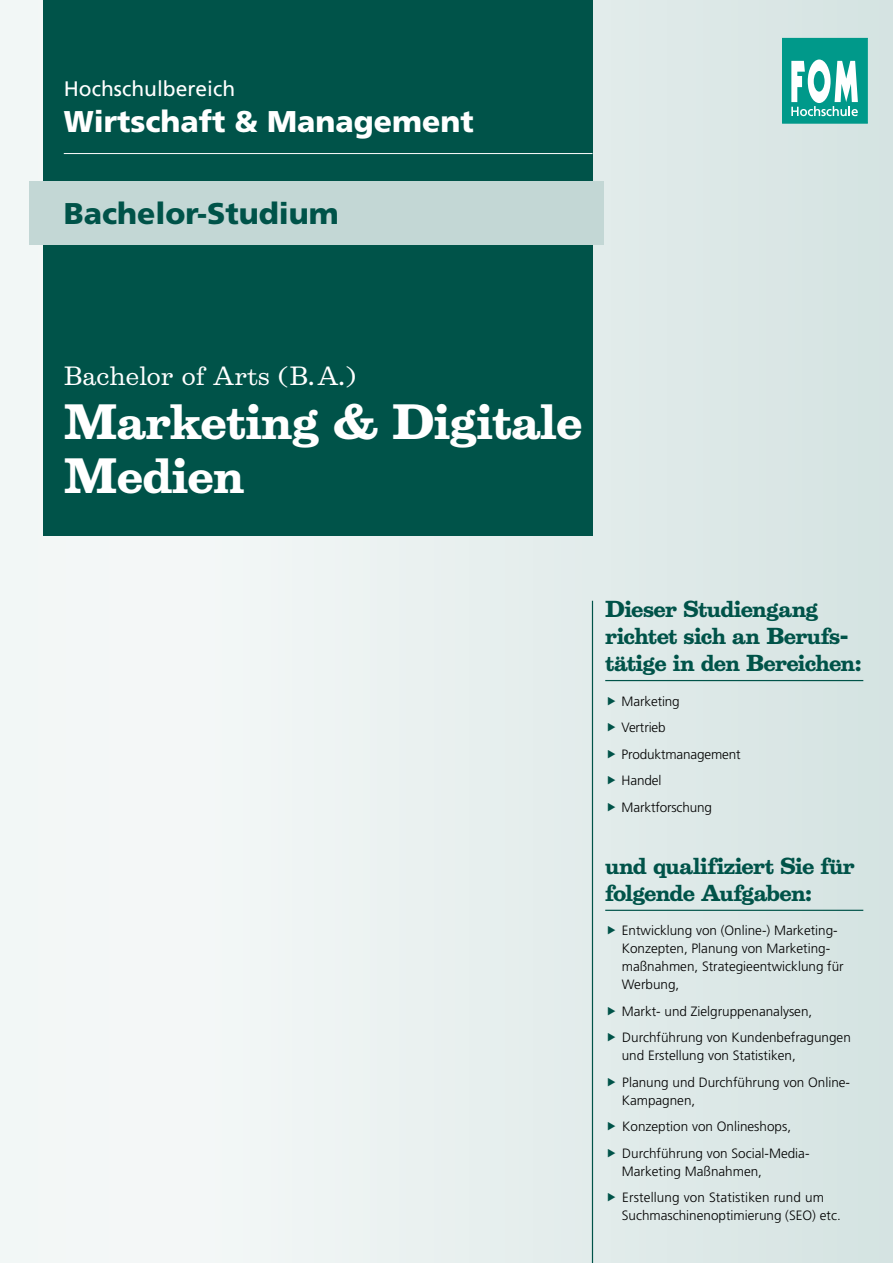
<style>
.page{position:relative;width:893px;height:1263px;background:#fff}
.page>*{position:absolute;margin:0;border:0;box-sizing:border-box;transform-origin:0 0}
.t1{font:700 45px/54px "Belizio";letter-spacing:-.02em;color:#fff}
.t2{font:900 30px "Frutiger LT Std";color:#fff}
.t3{font:900 30px "Frutiger LT Std";color:#005349}
.t4{font:24px "Belizio";color:#fff}
.t5{font:700 21px/27px "Belizio";letter-spacing:-.035em;color:#005349}
.t6{font:21px "Frutiger LT Std";color:#fff}
.t7{font:300 13.5px/26.5px "Frutiger LT Std";color:#000}
</style>
<div class="page">
<div style="left:0;top:0;width:893px;height:1263px;background:linear-gradient(to right,#f9fbfa,#d5e3e2)"></div>
<div style="left:782px;top:38px;width:85px;height:85px;background:#00998a"></div>
<svg style="left:791px;top:60px;width:67px;height:56px"></svg>
<hr style="left:592px;top:601px;width:1px;height:662px;background:#005349">
<hr style="left:605px;top:680px;width:258px;height:1px;background:#005349">
<hr style="left:605px;top:910px;width:258px;height:1px;background:#005349">
<div style="left:43px;top:0;width:549px;height:536px;background:#005349"></div>
<hr style="left:64px;top:153px;width:528px;height:1px;background:#fff">
<div style="left:30px;top:181px;width:574px;height:63px;background:#c3d7d5"></div>
<svg style="left:608px;top:696px;width:7px;height:9px"></svg>
<svg style="left:608px;top:723px;width:7px;height:8px"></svg>
<svg style="left:608px;top:749px;width:7px;height:9px"></svg>
<svg style="left:608px;top:776px;width:7px;height:8px"></svg>
<svg style="left:608px;top:802px;width:7px;height:9px"></svg>
<svg style="left:608px;top:926px;width:7px;height:9px"></svg>
<svg style="left:608px;top:1007px;width:7px;height:8px"></svg>
<svg style="left:608px;top:1033px;width:7px;height:9px"></svg>
<svg style="left:608px;top:1078px;width:7px;height:8px"></svg>
<svg style="left:608px;top:1122px;width:7px;height:9px"></svg>
<svg style="left:608px;top:1149px;width:7px;height:8px"></svg>
<svg style="left:608px;top:1193px;width:7px;height:9px"></svg>
<h3 class="t6" style="left:64px;top:76px;width:173px">Hochschulbereich</h3>
<h2 class="t2" style="left:64px;top:103px;width:412px">Wirtschaft &amp; Management</h2>
<h2 class="t3" style="left:64px;top:195px;width:277px">Bachelor-Studium</h2>
<h3 class="t4" style="left:64px;top:362px;width:294px">Bachelor of Arts (B.A.)</h3>
<h1 class="t1" style="left:64px;top:396px;width:520px">Marketing &amp; Digitale<br>Medien</h1>
<h3 class="t5" style="left:605px;top:596px;width:258px">Dieser Studiengang richtet sich an Berufs&shy;tätige in den Bereichen:</h3>
<p class="t7" style="left:622px;top:688px;width:121px">Marketing<br>Vertrieb<br>Produktmanagement<br>Handel<br>Marktforschung</p>
<h3 class="t5" style="left:605px;top:853px;width:251px">und qualifiziert Sie für folgende Aufgaben:</h3>
<p class="t7" style="left:622px;top:922px;width:224px;line-height:18px">Entwicklung von (Online-) Marketing-<br>Konzepten, Planung von Marketing&shy;maßnahmen, Strategieentwicklung für<br>Werbung,</p>
<p class="t7" style="left:622px;top:998px;width:231px">Markt- und Zielgruppenanalysen,<br>Durchführung von Kundenbefragungen</p>
<p class="t7" style="left:622px;top:1043px;width:230px">und Erstellung von Statistiken,<br>Planung und Durchführung von Online-</p>
<p class="t7" style="left:622px;top:1087px;width:189px">Kampagnen,<br>Konzeption von Onlineshops,<br>Durchführung von Social-Media-</p>
<p class="t7" style="left:622px;top:1158px;width:204px">Marketing Maßnahmen,<br>Erstellung von Statistiken rund um</p>
<p class="t7" style="left:622px;top:1203px;width:221px">Suchmaschinenoptimierung (SEO) etc.</p>
</div>
